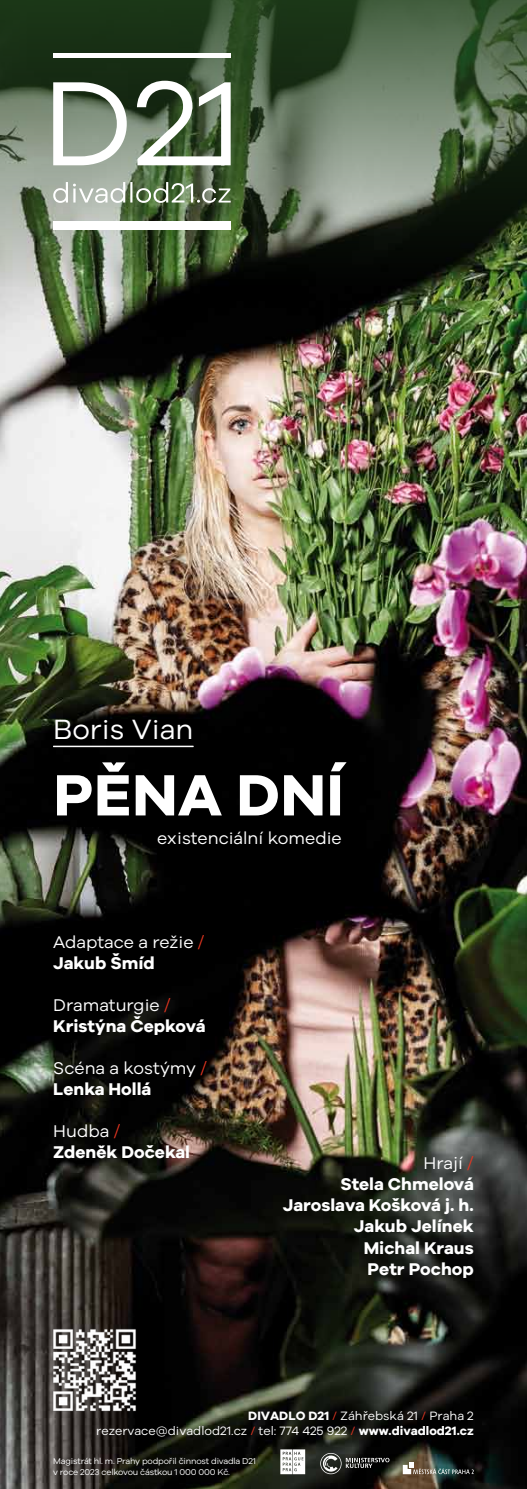
<style>
.page{position:relative;width:527px;height:1489px;background:#fff}
.page>*{position:absolute;margin:0;border:0;box-sizing:border-box;transform-origin:0 0}
.t1{font:700 60px "Galyon";letter-spacing:.01em;color:#fff}
.t2{font:28.75px "Galyon";color:#fff}
.t3{font:700 17.5px/21px "Galyon";color:#fff}
.t4{font:17.5px/21px "Galyon";color:#fff}
.t5{font:12.5px/15px "Galyon";color:#fff;text-align:right}
.t6{font:8.75px/10.5px "Galyon";letter-spacing:-.02em;color:#fff}
.s1{color:#e53520}
.s2{font-weight:700}
.s3{font-weight:400}
.s4{font-weight:400;color:#e53520}
</style>
<div class="page">
<img style="left:0;top:287px;width:526px;height:1201px">
<svg style="left:0;top:0;width:526px;height:287px;background:#4b5d45"></svg>
<hr style="left:53px;top:745px;width:140px;height:2px;background:#fff">
<div style="left:53px;top:221px;width:177px;height:9px;background:#fff"></div>
<div style="left:53px;top:53px;width:177px;height:5px;background:#fff"></div>
<svg style="left:53px;top:81px;width:177px;height:84px"></svg>
<svg style="left:53px;top:182px;width:177px;height:21px"></svg>
<svg style="left:320px;top:1452px;width:69px;height:21px"></svg>
<svg style="left:280px;top:1449px;width:25px;height:24px"></svg>
<svg style="left:402px;top:1461px;width:71px;height:12px"></svg>
<img style="left:50px;top:1324px;width:88px;height:89px">
<h2 class="t2" style="left:53px;top:707px;width:141px">Boris Vian</h2>
<h1 class="t1" style="left:53px;top:758px;width:291px">PĚNA DNÍ</h1>
<p class="t4" style="left:157px;top:825px;width:186px">existenciální komedie</p>
<p class="t4" style="left:53px;top:929px;width:152px">Adaptace a režie <span class="s1">/<br></span><span class="s2">Jakub Šmíd</span></p>
<p class="t3" style="left:53px;top:993px;width:154px"><span class="s3">dramaturgie</span> <span class="s4">/<br></span>Kristýna Čepková</p>
<p class="t4" style="left:53px;top:1055px;width:155px">scéna a kostýmy <span class="s1">/<br></span><span class="s2">Lenka Hollá</span></p>
<p class="t3" style="left:53px;top:1119px;width:138px"><span class="s3">Hudba</span> <span class="s4">/<br></span>Zdeněk Dočekal</p>
<p class="t3" style="left:282px;top:1152px;width:192px;text-align:right"><span class="s3">Hrají</span> <span class="s4">/<br></span>Stela Chmelová<br>Jaroslava Košková j. h.<br>Jakub Jelínek<br>Michal Kraus<br>Petr Pochop</p>
<p class="t5" style="left:96px;top:1407px;width:378px"><span class="s2">Divadlo D21</span> <span class="s1">/</span> Záhřebská 21 <span class="s1">/</span> Praha 2 rezervace@divadlod21.cz <span class="s1">/</span> tel: 774 425 922 <span class="s1">/</span> <span class="s2">www.divadlod21.cz</span></p>
<p class="t6" style="left:53px;top:1454px;width:204px">Magistrát hl. m. Prahy podpořil činnost divadla D21 v roce 2023 celkovou částkou 1 000 000 Kč.</p>
</div>
